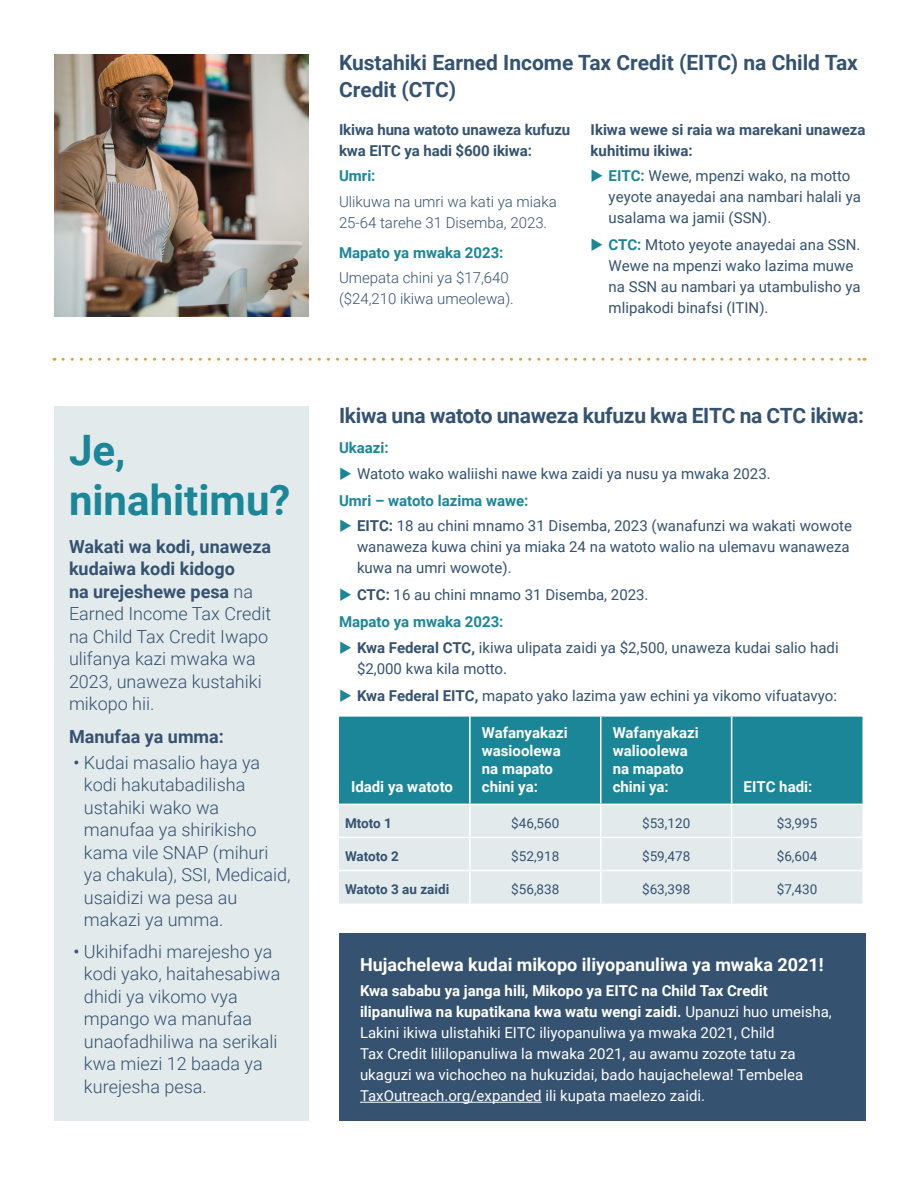
<style>
.page{position:relative;width:918px;height:1188px;background:#fff}
.page>*{position:absolute;margin:0;border:0;box-sizing:border-box;transform-origin:0 0}
.t1{font:700 42px/50.4px "Roboto";color:#1b8698}
.t2{font:700 21px/27px "Roboto";letter-spacing:-.005em;color:#355270}
.t3{font:300 18px/22.5px "Roboto";color:#355270}
.t4{font:700 18px "Roboto";color:#fff}
.t5{font:700 18px "Roboto";color:#355270}
.t6{font:15px/21px "Roboto";color:#355270}
.t7{font:15px/21px "Roboto";color:#fff}
.t8{font:700 15px/21px "Roboto";letter-spacing:-.005em;color:#355270}
.t9{font:300 15px/21px "Roboto";color:#355270}
.t10{font:700 15px/18px "Roboto";color:#fff}
.t11{font:700 15px "Roboto";color:#1b8698}
.t12{font:13.5px "Roboto";color:#355270}
.t13{font:700 13.5px "Roboto";color:#355270}
.s1{font-weight:700}
.s2{font-weight:400}
.s3{font-weight:700;color:#1b8698}
</style>
<div class="page">
<div style="left:54px;top:406px;width:255px;height:715px;background:#e2eaec"></div>
<div style="left:339px;top:717px;width:523px;height:87px;background:#1b8698"></div>
<div style="left:339px;top:805px;width:523px;height:99px;background:#e2eaec"></div>
<hr style="left:469px;top:717px;width:2px;height:87px;background:#fff">
<hr style="left:600px;top:717px;width:2px;height:87px;background:#fff">
<hr style="left:731px;top:717px;width:1px;height:87px;background:#fff">
<hr style="left:469px;top:805px;width:2px;height:32px;background:#fff">
<hr style="left:600px;top:805px;width:2px;height:32px;background:#fff">
<hr style="left:731px;top:805px;width:1px;height:32px;background:#fff">
<hr style="left:339px;top:837px;width:131px;height:1px;background:#fff">
<hr style="left:470px;top:837px;width:131px;height:1px;background:#fff">
<hr style="left:469px;top:838px;width:2px;height:32px;background:#fff">
<hr style="left:601px;top:837px;width:131px;height:1px;background:#fff">
<hr style="left:600px;top:838px;width:2px;height:32px;background:#fff">
<hr style="left:732px;top:837px;width:130px;height:1px;background:#fff">
<hr style="left:731px;top:838px;width:1px;height:32px;background:#fff">
<hr style="left:339px;top:870px;width:131px;height:1px;background:#fff">
<hr style="left:470px;top:870px;width:131px;height:1px;background:#fff">
<hr style="left:469px;top:871px;width:2px;height:33px;background:#fff">
<hr style="left:601px;top:870px;width:131px;height:1px;background:#fff">
<hr style="left:600px;top:871px;width:2px;height:33px;background:#fff">
<hr style="left:732px;top:870px;width:130px;height:1px;background:#fff">
<hr style="left:731px;top:871px;width:1px;height:33px;background:#fff">
<div style="left:339px;top:934px;width:527px;height:187px;background:#355270"></div>
<hr style="left:360px;top:1102px;width:182px;height:1px;background:#fff">
<img style="left:54px;top:54px;width:255px;height:262px">
<svg style="left:63px;top:358px;width:802px;height:3px"></svg>
<h1 class="t1" style="left:69px;top:423px;width:223px">Je, ninahitimu?</h1>
<p class="t3" style="left:69px;top:535px;width:204px"><span class="s1">Wakati wa kodi, unaweza kudaiwa kodi kidogo<br>na urejeshewe pesa</span> na<br>Earned Income Tax Credit na Child Tax Credit Iwapo ulifanya kazi mwaka wa<br>2023, unaweza kustahiki mikopo hii.</p>
<p class="t5" style="left:69px;top:724px;width:156px">Manufaa ya umma:</p>
<p class="t3" style="left:84px;top:751px;width:208px;text-indent:-10px"><span class="s2">•</span> Kudai masalio haya ya kodi hakutabadilisha ustahiki wako wa manufaa ya shirikisho kama vile SNAP (mihuri ya chakula), SSI, Medicaid, usaidizi wa pesa au makazi ya umma.</p>
<p class="t3" style="left:84px;top:940px;width:198px;text-indent:-10px"><span class="s2">•</span> Ukihifadhi marejesho ya kodi yako, haitahesabiwa dhidi ya vikomo vya mpango wa manufaa unaofadhiliwa na serikali kwa miezi 12 baada ya kurejesha pesa.</p>
<h2 class="t2" style="left:339px;top:48px;width:520px">Kustahiki Earned Income Tax Credit (EITC) na Child Tax<br>Credit (CTC)</h2>
<p class="t8" style="left:339px;top:119px;width:233px">Ikiwa huna watoto unaweza kufuzu kwa EITC ya hadi $600 ikiwa:</p>
<p class="t11" style="left:339px;top:166px;width:38px">Umri:</p>
<p class="t9" style="left:339px;top:191px;width:219px">Ulikuwa na umri wa kati ya miaka<br>25-64 tarehe 31 Disemba, 2023.</p>
<p class="t11" style="left:339px;top:242px;width:166px">Mapato ya mwaka 2023:</p>
<p class="t9" style="left:339px;top:267px;width:176px">Umepata chini ya $17,640 ($24,210 ikiwa umeolewa).</p>
<p class="t8" style="left:591px;top:119px;width:276px">Ikiwa wewe si raia wa marekani unaweza kuhitimu ikiwa:</p>
<p class="t6" style="left:609px;top:165px;width:254px"><span class="s3">EITC:</span> Wewe, mpenzi wako, na motto yeyote anayedai ana nambari halali ya usalama wa jamii (SSN).</p>
<p class="t6" style="left:609px;top:234px;width:254px"><span class="s3">CTC:</span> Mtoto yeyote anayedai ana SSN.<br>Wewe na mpenzi wako lazima muwe na SSN au nambari ya utambulisho ya mlipakodi binafsi (ITIN).</p>
<h2 class="t2" style="left:339px;top:401px;width:526px">Ikiwa una watoto unaweza kufuzu kwa EITC na CTC ikiwa:</h2>
<p class="t11" style="left:339px;top:437px;width:51px">Ukaazi:</p>
<p class="t6" style="left:357px;top:462px;width:415px">Watoto wako waliishi nawe kwa zaidi ya nusu ya mwaka 2023.</p>
<p class="t6" style="left:357px;top:487px;width:497px;line-height:25.5px;text-indent:-18px"><span class="s3">Umri – watoto lazima wawe:<br></span><span class="s1">EITC:</span> 18 au chini mnamo 31 Disemba, 2023 (wanafunzi wa wakati wowote</p>
<p class="t6" style="left:357px;top:536px;width:494px">wanaweza kuwa chini ya miaka 24 na watoto walio na ulemavu wanaweza kuwa na umri wowote).</p>
<p class="t6" style="left:339px;top:581px;width:311px;line-height:27px;text-indent:18px"><span class="s1">CTC:</span> 16 au chini mnamo 31 Disemba, 2023.<br><span class="s3">Mapato ya mwaka 2023:</span></p>
<p class="t6" style="left:357px;top:636px;width:483px"><span class="s1">Kwa Federal CTC,</span> ikiwa ulipata zaidi ya $2,500, unaweza kudai salio hadi $2,000 kwa kila motto.</p>
<p class="t6" style="left:357px;top:684px;width:482px"><span class="s1">Kwa Federal EITC,</span> mapato yako lazima yaw echini ya vikomo vifuatavyo:</p>
<p class="t10" style="left:351px;top:777px;width:104px">Idadi ya watoto</p>
<p class="t10" style="left:482px;top:723px;width:87px">Wafanyakazi wasioolewa na mapato chini ya:</p>
<p class="t10" style="left:613px;top:723px;width:87px">Wafanyakazi walioolewa na mapato chini ya:</p>
<p class="t10" style="left:744px;top:777px;width:70px">EITC hadi:</p>
<p class="t13" style="left:345px;top:814px;width:48px">Mtoto 1</p>
<p class="t12" style="left:511px;top:814px;width:50px">$46,560</p>
<p class="t12" style="left:642px;top:814px;width:50px">$53,120</p>
<p class="t12" style="left:777px;top:814px;width:42px">$3,995</p>
<p class="t13" style="left:345px;top:847px;width:55px">Watoto 2</p>
<p class="t12" style="left:511px;top:847px;width:50px">$52,918</p>
<p class="t12" style="left:642px;top:847px;width:50px">$59,478</p>
<p class="t12" style="left:777px;top:847px;width:42px">$6,604</p>
<p class="t13" style="left:345px;top:880px;width:106px">Watoto 3 au zaidi</p>
<p class="t12" style="left:511px;top:880px;width:50px">$56,838</p>
<p class="t12" style="left:642px;top:880px;width:50px">$63,398</p>
<p class="t12" style="left:777px;top:880px;width:42px">$7,430</p>
<p class="t4" style="left:360px;top:952px;width:465px">Hujachelewa kudai mikopo iliyopanuliwa ya mwaka 2021!</p>
<p class="t7" style="left:360px;top:980px;width:473px"><span class="s1">Kwa sababu ya janga hili, Mikopo ya EITC na Child Tax Credit ilipanuliwa na kupatikana kwa watu wengi zaidi.</span> Upanuzi huo umeisha, Lakini ikiwa ulistahiki EITC iliyopanuliwa ya mwaka 2021, Child<br>Tax Credit lililopanuliwa la mwaka 2021, au awamu zozote tatu za ukaguzi wa vichocheo na hukuzidai, bado haujachelewa! Tembelea TaxOutreach.org/expanded ili kupata maelezo zaidi.</p>
</div>
